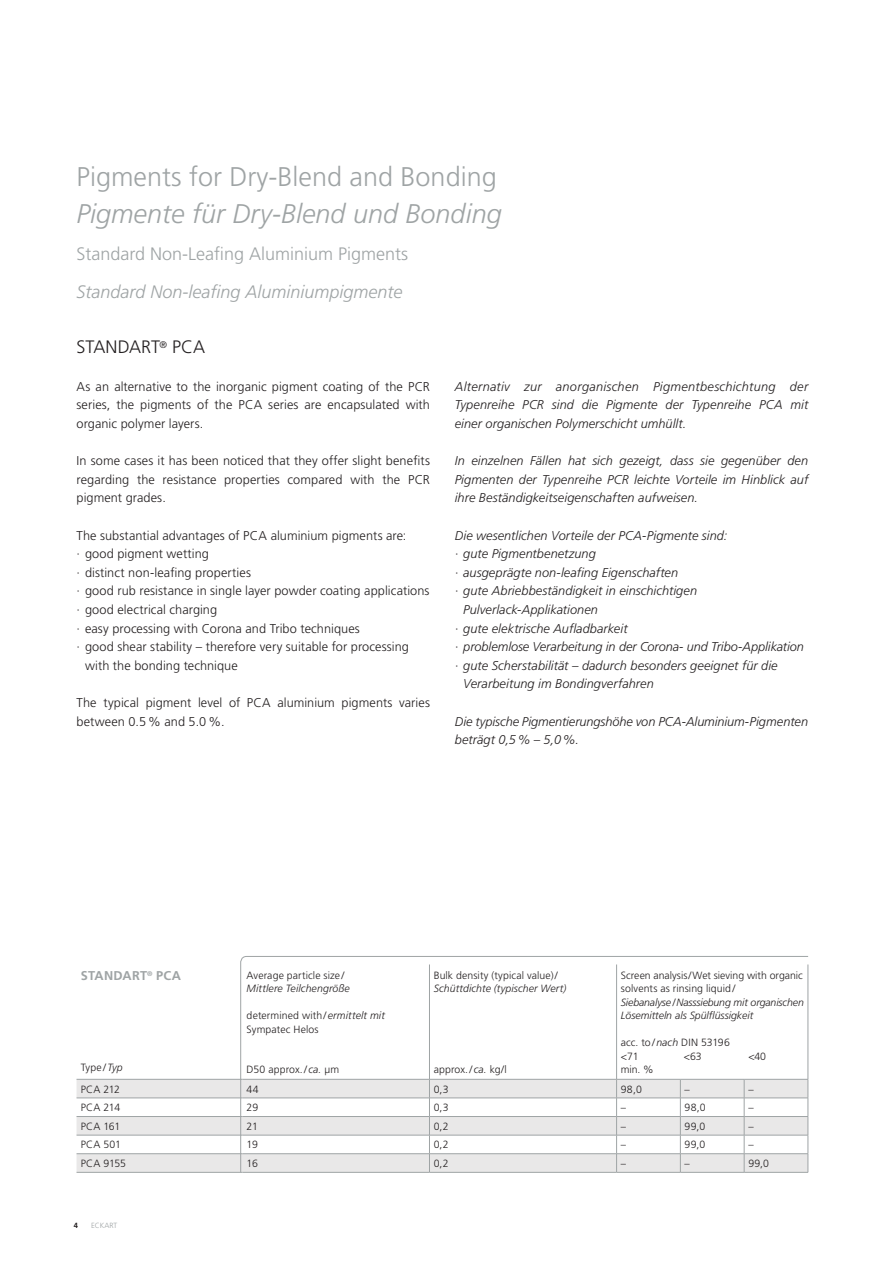
<style>
.page{position:relative;width:893px;height:1263px;background:#fff}
.page>*{position:absolute;margin:0;border:0;box-sizing:border-box;transform-origin:0 0}
.t1{font:300 27px "Frutiger LT Std";color:#9fa4a5}
.t2{font:italic 300 27px "Frutiger LT Std";color:#9fa4a5}
.t3{font:300 18px "Frutiger LT Std";color:#9fa4a5}
.t4{font:italic 300 18px "Frutiger LT Std";color:#9fa4a5}
.t5{font:300 18px "Frutiger LT Std";color:#231f20}
.t6{font:italic 300 12.75px/18.6px "Frutiger LT Std";letter-spacing:.005em;color:#231f20;text-align:justify}
.t7{font:300 12.75px/18.6px "Frutiger LT Std";letter-spacing:.005em;color:#231f20;text-align:justify}
.t8{font:700 12.75px "Frutiger LT Std";letter-spacing:.02em;color:#9fa4a5}
.t9{font:300 10.5px/13.5px "Frutiger LT Std";letter-spacing:.01em;color:#231f20}
.t10{font:italic 300 10.5px/13.5px "Frutiger LT Std";color:#231f20}
.t11{font:300 7.5px "Frutiger LT Std";color:#9fa4a5}
.t12{font:700 7.5px "Frutiger LT Std";color:#231f20}
.s1{font-style:italic}
</style>
<div class="page">
<svg style="left:77px;top:1080px;width:163px;height:92px;fill:#e9e8e8"></svg>
<hr style="left:77px;top:1079px;width:165px;height:1px;background:#9fa4a5">
<hr style="left:77px;top:1098px;width:165px;height:1px;background:#9fa4a5">
<hr style="left:77px;top:1116px;width:165px;height:1px;background:#9fa4a5">
<hr style="left:77px;top:1135px;width:165px;height:1px;background:#9fa4a5">
<hr style="left:77px;top:1153px;width:165px;height:1px;background:#9fa4a5">
<hr style="left:77px;top:1172px;width:165px;height:1px;background:#9fa4a5">
<svg style="left:240px;top:956px;width:569px;height:217px"></svg>
<h1 class="t1" style="left:77px;top:161px;width:422px">Pigments for Dry-Blend and Bonding</h1>
<h1 class="t2" style="left:77px;top:198px;width:427px">Pigmente für Dry-Blend und Bonding</h1>
<h2 class="t3" style="left:77px;top:244px;width:333px">Standard Non-Leafing Aluminium Pigments</h2>
<h2 class="t4" style="left:77px;top:281px;width:328px">Standard Non-leafing Aluminiumpigmente</h2>
<h2 class="t5" style="left:77px;top:337px;width:130px">STANDART<sup>®</sup> PCA</h2>
<p class="t7" style="left:77px;top:377px;width:355px">As an alternative to the inorganic pigment coating of the PCR series, the pigments of the PCA series are encapsulated with organic polymer layers.</p>
<p class="t7" style="left:77px;top:452px;width:355px">In some cases it has been noticed that they offer slight benefits regarding the resistance properties compared with the PCR pigment grades.</p>
<p class="t7" style="left:77px;top:526px;width:331px">The substantial advantages of PCA aluminium pigments are:</p>
<p class="t7" style="left:77px;top:545px;width:134px">· good pigment wetting</p>
<p class="t7" style="left:77px;top:563px;width:176px">· distinct non-leafing properties</p>
<p class="t7" style="left:77px;top:582px;width:354px">· good rub resistance in single layer powder coating applications</p>
<p class="t7" style="left:77px;top:600px;width:142px">· good electrical charging</p>
<p class="t7" style="left:77px;top:619px;width:285px">· easy processing with Corona and Tribo techniques</p>
<p class="t7" style="left:77px;top:638px;width:334px">· good shear stability – therefore very suitable for processing</p>
<p class="t7" style="left:85px;top:656px;width:154px">with the bonding technique</p>
<p class="t7" style="left:77px;top:693px;width:355px">The typical pigment level of PCA aluminium pigments varies between 0.5% and 5.0%.</p>
<p class="t6" style="left:455px;top:377px;width:355px">Alternativ zur anorganischen Pigmentbeschichtung der Typenreihe PCR sind die Pigmente der Typenreihe PCA mit einer organischen Polymerschicht umhüllt.</p>
<p class="t6" style="left:455px;top:452px;width:355px">In einzelnen Fällen hat sich gezeigt, dass sie gegenüber den Pigmenten der Typenreihe PCR leichte Vorteile im Hinblick auf ihre Beständigkeitseigenschaften aufweisen.</p>
<p class="t6" style="left:455px;top:526px;width:274px">Die wesentlichen Vorteile der PCA-Pigmente sind:</p>
<p class="t6" style="left:455px;top:545px;width:143px">· gute Pigmentbenetzung</p>
<p class="t6" style="left:455px;top:563px;width:225px">· ausgeprägte non-leafing Eigenschaften</p>
<p class="t6" style="left:455px;top:582px;width:244px">· gute Abriebbeständigkeit in einschichtigen</p>
<p class="t6" style="left:463px;top:600px;width:136px">Pulverlack-Applikationen</p>
<p class="t6" style="left:455px;top:619px;width:174px">· gute elektrische Aufladbarkeit</p>
<p class="t6" style="left:455px;top:638px;width:351px">· problemlose Verarbeitung in der Corona- und Tribo-Applikation</p>
<p class="t6" style="left:455px;top:656px;width:324px">· gute Scherstabilität – dadurch besonders geeignet für die</p>
<p class="t6" style="left:463px;top:675px;width:192px">Verarbeitung im Bondingverfahren</p>
<p class="t6" style="left:455px;top:712px;width:355px">Die typische Pigmentierungshöhe von PCA-Aluminium-Pigmenten beträgt 0,5% – 5,0%.</p>
<p class="t8" style="left:81px;top:968px;width:102px">STANDART<sup>®</sup> PCA</p>
<p class="t9" style="left:81px;top:1061px;width:44px">Type/<span class="s1">Typ</span></p>
<p class="t9" style="left:247px;top:968px;width:99px">Average particle size/</p>
<p class="t10" style="left:247px;top:982px;width:105px">Mittlere Teilchengröße</p>
<p class="t9" style="left:247px;top:1009px;width:140px">determined with/<span class="s1">ermittelt mit<br></span>Sympatec Helos</p>
<p class="t9" style="left:247px;top:1063px;width:94px">D50 approx./ <span class="s1">ca.</span> µm</p>
<p class="t9" style="left:434px;top:968px;width:126px">Bulk density (typical value)/</p>
<p class="t10" style="left:434px;top:982px;width:134px">Schüttdichte (typischer Wert)</p>
<p class="t9" style="left:434px;top:1063px;width:75px">approx./ <span class="s1">ca.</span> kg/l</p>
<p class="t9" style="left:621px;top:968px;width:184px">Screen analysis/Wet sieving with organic solvents as rinsing liquid/</p>
<p class="t10" style="left:621px;top:995px;width:185px">Siebanalyse/Nasssiebung mit organischen<br>Lösemitteln als Spülflüssigkeit</p>
<p class="t9" style="left:621px;top:1036px;width:111px">acc. to/<span class="s1">nach</span> DIN 53196 &lt;71</p>
<p class="t9" style="left:684px;top:1049px;width:19px">&lt;63</p>
<p class="t9" style="left:748px;top:1049px;width:19px">&lt;40</p>
<p class="t9" style="left:621px;top:1063px;width:34px">min. %</p>
<p class="t9" style="left:81px;top:1082px;width:41px">PCA 212</p>
<p class="t9" style="left:247px;top:1082px;width:14px">44</p>
<p class="t9" style="left:434px;top:1082px;width:16px">0,3</p>
<p class="t9" style="left:621px;top:1082px;width:23px">98,0</p>
<p class="t9" style="left:685px;top:1082px;width:7px">–</p>
<p class="t9" style="left:748px;top:1082px;width:7px">–</p>
<p class="t9" style="left:81px;top:1101px;width:41px">PCA 214</p>
<p class="t9" style="left:247px;top:1101px;width:13px">29</p>
<p class="t9" style="left:434px;top:1101px;width:16px">0,3</p>
<p class="t9" style="left:621px;top:1101px;width:7px">–</p>
<p class="t9" style="left:685px;top:1101px;width:23px">98,0</p>
<p class="t9" style="left:748px;top:1101px;width:7px">–</p>
<p class="t9" style="left:81px;top:1119px;width:41px">PCA 161</p>
<p class="t9" style="left:247px;top:1119px;width:13px">21</p>
<p class="t9" style="left:434px;top:1119px;width:16px">0,2</p>
<p class="t9" style="left:621px;top:1119px;width:7px">–</p>
<p class="t9" style="left:685px;top:1119px;width:22px">99,0</p>
<p class="t9" style="left:748px;top:1119px;width:7px">–</p>
<p class="t9" style="left:81px;top:1138px;width:42px">PCA 501</p>
<p class="t9" style="left:247px;top:1138px;width:13px">19</p>
<p class="t9" style="left:434px;top:1138px;width:16px">0,2</p>
<p class="t9" style="left:621px;top:1138px;width:7px">–</p>
<p class="t9" style="left:685px;top:1138px;width:22px">99,0</p>
<p class="t9" style="left:748px;top:1138px;width:7px">–</p>
<p class="t9" style="left:81px;top:1157px;width:47px">PCA 9155</p>
<p class="t9" style="left:247px;top:1157px;width:13px">16</p>
<p class="t9" style="left:434px;top:1157px;width:16px">0,2</p>
<p class="t9" style="left:621px;top:1157px;width:7px">–</p>
<p class="t9" style="left:685px;top:1157px;width:7px">–</p>
<p class="t9" style="left:748px;top:1157px;width:22px">99,0</p>
<p class="t12" style="left:74px;top:1221px;width:6px">4</p>
<p class="t11" style="left:91px;top:1221px;width:28px">ECKART</p>
</div>
